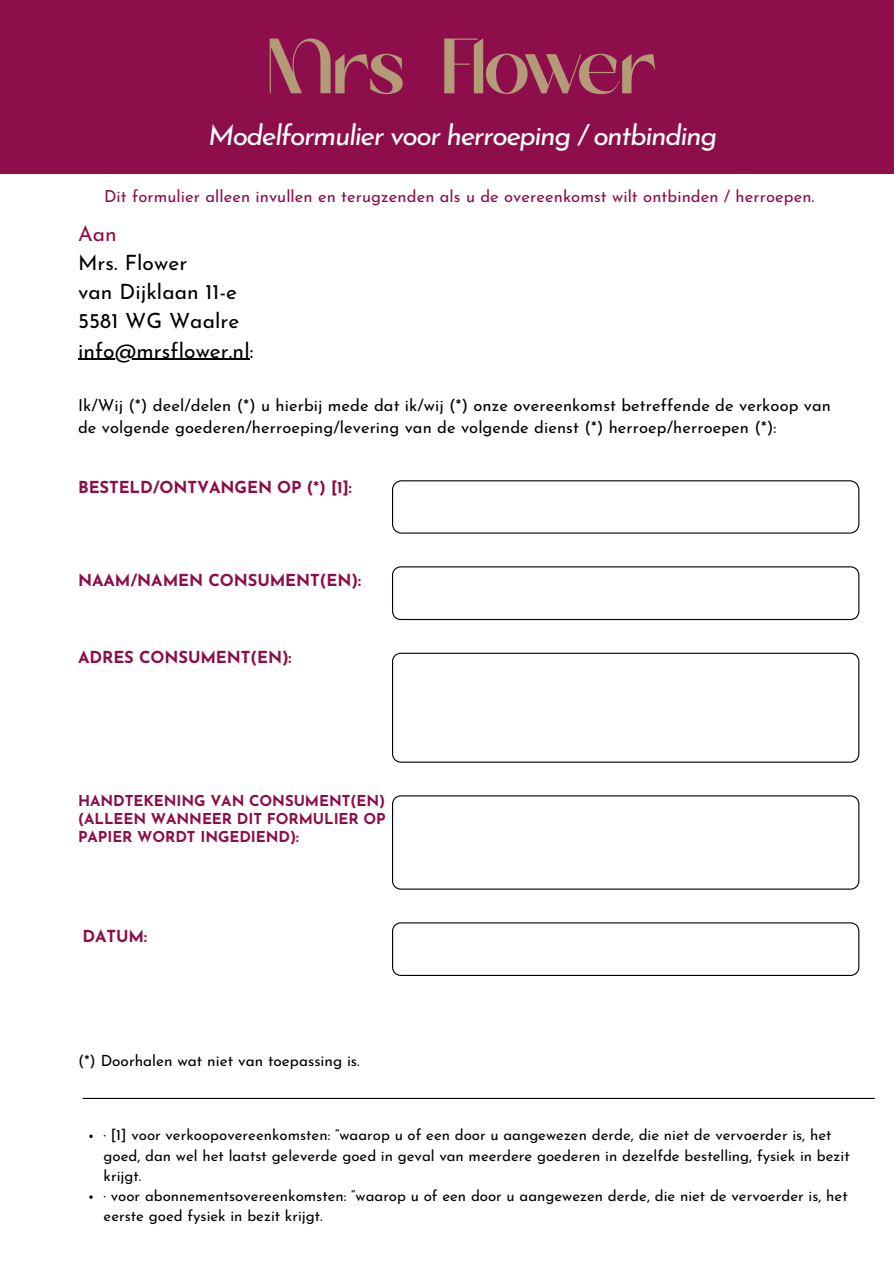
<style>
.page{position:relative;width:894px;height:1264px;background:#fff}
.page>*{position:absolute;margin:0;border:0;box-sizing:border-box;transform-origin:0 0}
.t1{font:italic 28.05px "Josefin Sans";letter-spacing:-.05em;color:#fff}
.t2{font:21px/29.2px "Josefin Sans";letter-spacing:.005em;color:#000}
.t3{font:16.5px/22.5px "Josefin Sans";letter-spacing:.005em;color:#000}
.t4{font:16.5px "Josefin Sans";letter-spacing:.005em;color:#8c0d49}
.t5{font:700 16.5px "Josefin Sans";letter-spacing:-.005em;color:#8c0d49}
.t6{font:15.45px "Josefin Sans";color:#000}
.t7{font:15px/20.2px "Josefin Sans";color:#000}
.t8{font:700 15px/18px "Josefin Sans";letter-spacing:-.005em;color:#8c0d49;text-align:justify}
.s1{color:#8d0e4a}
</style>
<div class="page">
<div style="left:0;top:0;width:893px;height:173px;background:#8d0e4a"></div>
<svg style="left:392px;top:480px;width:467px;height:53px"></svg>
<svg style="left:392px;top:566px;width:467px;height:54px"></svg>
<svg style="left:392px;top:652px;width:467px;height:110px"></svg>
<svg style="left:392px;top:795px;width:467px;height:94px"></svg>
<svg style="left:392px;top:922px;width:467px;height:54px"></svg>
<hr style="left:82px;top:1097px;width:792px;height:1px;background:#000">
<img style="left:269px;top:38px;width:387px;height:57px">
<hr style="left:78px;top:359px;width:172px;height:1px;background:#000">
<h1 class="t1" style="left:208px;top:124px;width:510px">Modelformulier voor herroeping / ontbinding</h1>
<p class="t4" style="left:104px;top:189px;width:711px">Dit formulier alleen invullen en terugzenden als u de overeenkomst wilt ontbinden / herroepen.</p>
<h3 class="t2" style="left:78px;top:221px;width:163px"><span class="s1">Aan<br></span>Mrs. Flower<br>van Dijklaan 11-e<br>5581 WG Waalre</h3>
<h3 class="t2" style="left:78px;top:338px;width:177px">info@mrsflower.nl:</h3>
<h3 class="t3" style="left:78px;top:395px;width:754px">Ik/Wij (*) deel/delen (*) u hierbij mede dat ik/wij (*) onze overeenkomst betreffende de verkoop van de volgende goederen/herroeping/levering van de volgende dienst (*) herroep/herroepen (*):</h3>
<h2 class="t5" style="left:78px;top:481px;width:275px">BESTELD/ONTVANGEN OP (*) [1]:</h2>
<p class="t5" style="left:78px;top:573px;width:284px">NAAM/NAMEN CONSUMENT(EN):</p>
<h3 class="t5" style="left:78px;top:650px;width:215px">ADRES CONSUMENT(EN):</h3>
<h3 class="t8" style="left:78px;top:793px;width:309px">HANDTEKENING VAN CONSUMENT(EN) (ALLEEN WANNEER DIT FORMULIER OP PAPIER WORDT INGEDIEND):</h3>
<p class="t5" style="left:82px;top:929px;width:66px">DATUM:</p>
<p class="t6" style="left:78px;top:1054px;width:283px">(*) Doorhalen wat niet van toepassing is.</p>
<p class="t7" style="left:103px;top:1126px;width:747px">· [1] voor verkoopovereenkomsten: “waarop u of een door u aangewezen derde, die niet de vervoerder is, het goed, dan wel het laatst geleverde goed in geval van meerdere goederen in dezelfde bestelling, fysiek in bezit krijgt.<br>· voor abonnementsovereenkomsten: “waarop u of een door u aangewezen derde, die niet de vervoerder is, het eerste goed fysiek in bezit krijgt.</p>
</div>
